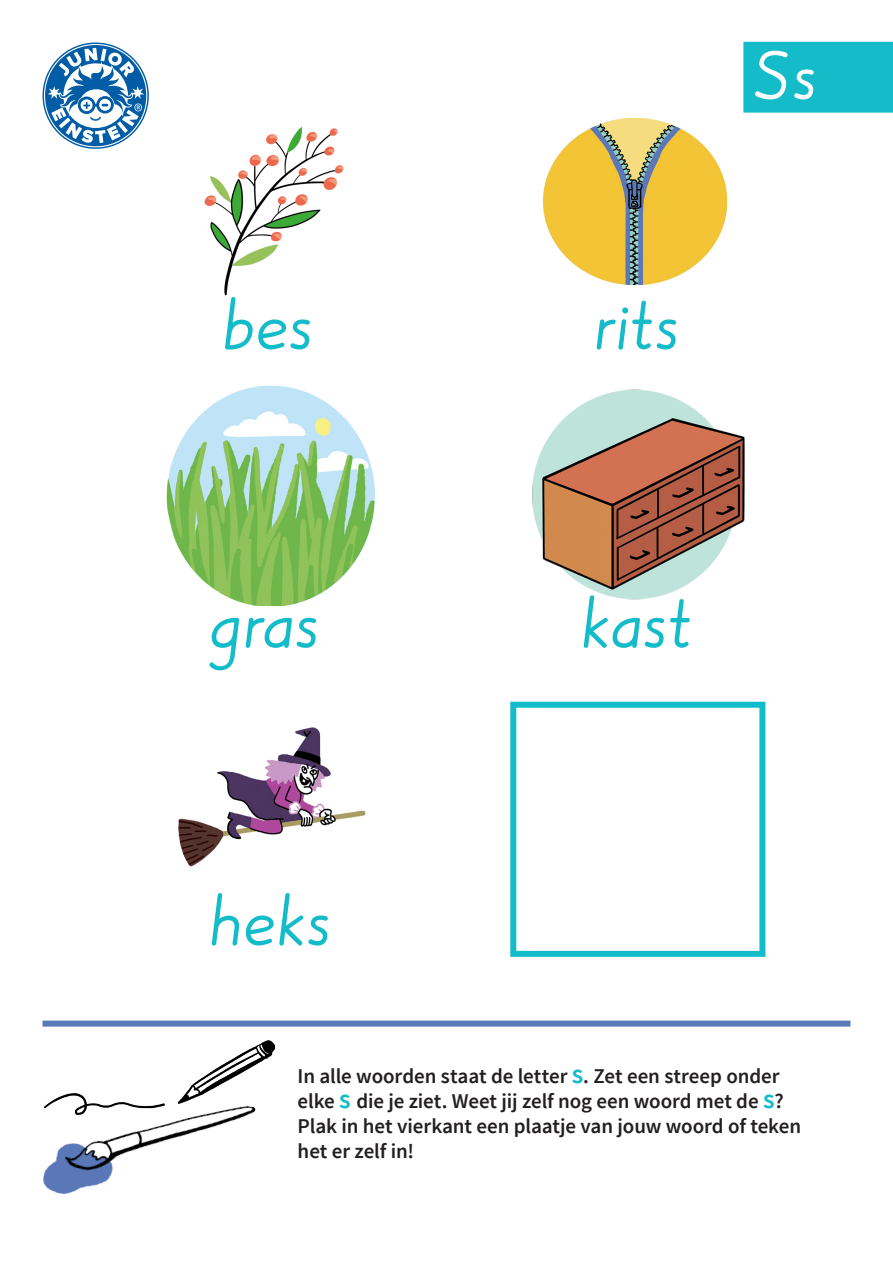
<style>
.page{position:relative;width:893px;height:1263px;background:#fff}
.page>*{position:absolute;margin:0;border:0;box-sizing:border-box;transform-origin:0 0}
.t1{font:75px "JE blokletters basis Regular";letter-spacing:-.015em;color:#14bcca}
.t2{font:75px "JE blokletters basis Regular";color:#fff}
.t3{font:600 21px/24.8px "Source Sans Pro";letter-spacing:-.005em;color:#231f20}
.s1{font-size:27px;color:#14bcca}
</style>
<div class="page">
<div style="left:744px;top:43px;width:149px;height:69px;background:#14bcca"></div>
<div style="left:743px;top:42px;width:150px;height:71px;border:2px solid #14bcca"></div>
<svg style="left:43px;top:43px;width:106px;height:106px"></svg>
<div style="left:43px;top:1020px;width:807px;height:6px;background:#5b79ba"></div>
<img style="left:204px;top:127px;width:140px;height:169px">
<img style="left:178px;top:727px;width:188px;height:140px">
<img style="left:543px;top:118px;width:184px;height:168px">
<img style="left:532px;top:389px;width:213px;height:211px">
<div style="left:510px;top:702px;width:255px;height:255px;border:6px solid #14bcca"></div>
<img style="left:166px;top:385px;width:209px;height:221px">
<img style="left:205px;top:1041px;width:70px;height:35px">
<img style="left:43px;top:1076px;width:213px;height:118px">
<p class="t2" style="left:753px;top:47px;width:66px">Ss</p>
<p class="t1" style="left:221px;top:297px;width:93px">bes</p>
<p class="t1" style="left:593px;top:297px;width:88px">rits</p>
<p class="t1" style="left:209px;top:595px;width:112px">gras</p>
<p class="t1" style="left:208px;top:893px;width:125px">heks</p>
<p class="t1" style="left:580px;top:595px;width:115px">kast</p>
<p class="t3" style="left:298px;top:1064px;width:505px">In alle woorden staat de letter <span class="s1">s</span>. Zet een streep onder elke <span class="s1">s</span> die je ziet. Weet jij zelf nog een woord met de <span class="s1">s</span>?<br>Plak in het vierkant een plaatje van jouw woord of teken het er zelf in!</p>
</div>
